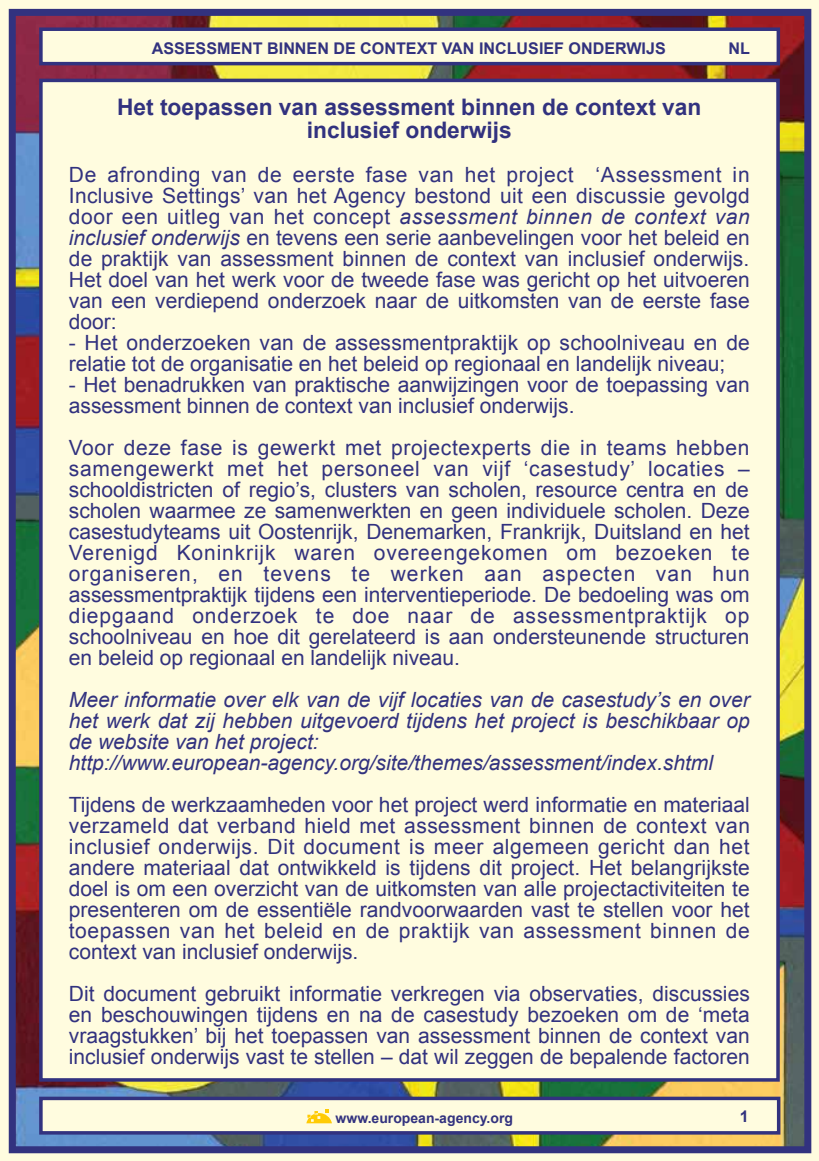
<style>
.page{position:relative;width:819px;height:1161px;background:#fff}
.page>*{position:absolute;margin:0;border:0;box-sizing:border-box;transform-origin:0 0}
.t1{font:700 22.75px/22.8px "Arial";color:#32327f;text-align:center}
.t2{font:21px/21px "Arial";color:#32327f;text-align:justify}
.t3{font:italic 21px/21px "Arial";color:#32327f}
.t4{font:700 16.1px "Arial";color:#32327f}
.t5{font:700 14px "Arial";color:#32327f}
.s1{font-style:italic}
</style>
<div class="page">
<img style="left:17px;top:17px;width:786px;height:1128px">
<div style="left:0;top:0;width:819px;height:12px;background:#fffcdf"></div>
<div style="left:807px;top:0;width:12px;height:1161px;background:#fffcdf"></div>
<div style="left:0;top:1150px;width:819px;height:11px;background:#fffcdf"></div>
<div style="left:0;top:0;width:12px;height:1161px;background:#fffcdf"></div>
<div style="left:9px;top:9px;width:802px;height:1144px;border:7px solid #32327f"></div>
<div style="left:39px;top:79px;width:740px;height:1002px;background:#fffcdf;border:4px solid #32327f"></div>
<div style="left:39px;top:1096px;width:741px;height:38px;background:#fffcdf;border:4px solid #32327f"></div>
<div style="left:39px;top:27px;width:741px;height:38px;background:#fffcdf;border:4px solid #32327f"></div>
<svg style="left:306px;top:1110px;width:26px;height:13px"></svg>
<p class="t4" style="left:152px;top:37px;width:515px">ASSESSMENT BINNEN DE CONTEXT VAN INCLUSIEF ONDERWIJS</p>
<p class="t4" style="left:728px;top:37px;width:23px">NL</p>
<p class="t1" style="left:117px;top:96px;width:586px">Het toepassen van assessment binnen de context van inclusief onderwijs</p>
<p class="t2" style="left:69px;top:164px;width:682px">De afronding van de eerste fase van het project ‘Assessment in Inclusive Settings’ van het Agency bestond uit een discussie gevolgd door een uitleg van het concept <span class="s1">assessment binnen de context van inclusief onderwijs</span> en tevens een serie aanbevelingen voor het beleid en de praktijk van assessment binnen de context van inclusief onderwijs.<br>Het doel van het werk voor de tweede fase was gericht op het uitvoeren van een verdiepend onderzoek naar de uitkomsten van de eerste fase door:</p>
<p class="t2" style="left:69px;top:332px;width:682px">- Het onderzoeken van de assessmentpraktijk op schoolniveau en de relatie tot de organisatie en het beleid op regionaal en landelijk niveau;</p>
<p class="t2" style="left:69px;top:374px;width:682px">- Het benadrukken van praktische aanwijzingen voor de toepassing van assessment binnen de context van inclusief onderwijs.</p>
<p class="t2" style="left:69px;top:437px;width:682px">Voor deze fase is gewerkt met projectexperts die in teams hebben samengewerkt met het personeel van vijf ‘casestudy’ locaties – schooldistricten of regio’s, clusters van scholen, resource centra en de scholen waarmee ze samenwerkten en geen individuele scholen. Deze casestudyteams uit Oostenrijk, Denemarken, Frankrijk, Duitsland en het Verenigd Koninkrijk waren overeengekomen om bezoeken te organiseren, en tevens te werken aan aspecten van hun assessmentpraktijk tijdens een interventieperiode. De bedoeling was om diepgaand onderzoek te doe naar de assessmentpraktijk op schoolniveau en hoe dit gerelateerd is aan ondersteunende structuren en beleid op regionaal en landelijk niveau.</p>
<p class="t3" style="left:69px;top:689px;width:682px">Meer informatie over elk van de vijf locaties van de casestudy’s en over het werk dat zij hebben uitgevoerd tijdens het project is beschikbaar op de website van het project: http://www.european-agency.org/site/themes/assessment/index.shtml</p>
<p class="t2" style="left:69px;top:794px;width:682px">Tijdens de werkzaamheden voor het project werd informatie en materiaal verzameld dat verband hield met assessment binnen de context van inclusief onderwijs. Dit document is meer algemeen gericht dan het andere materiaal dat ontwikkeld is tijdens dit project. Het belangrijkste doel is om een overzicht van de uitkomsten van alle projectactiviteiten te presenteren om de essentiële randvoorwaarden vast te stellen voor het toepassen van het beleid en de praktijk van assessment binnen de context van inclusief onderwijs.</p>
<p class="t2" style="left:69px;top:983px;width:682px">Dit document gebruikt informatie verkregen via observaties, discussies en beschouwingen tijdens en na de casestudy bezoeken om de ‘meta vraagstukken’ bij het toepassen van assessment binnen de context van inclusief onderwijs vast te stellen – dat wil zeggen de bepalende factoren</p>
<p class="t5" style="left:335px;top:1109px;width:179px">www.european-agency.org</p>
<p class="t4" style="left:739px;top:1106px;width:10px">1</p>
</div>
